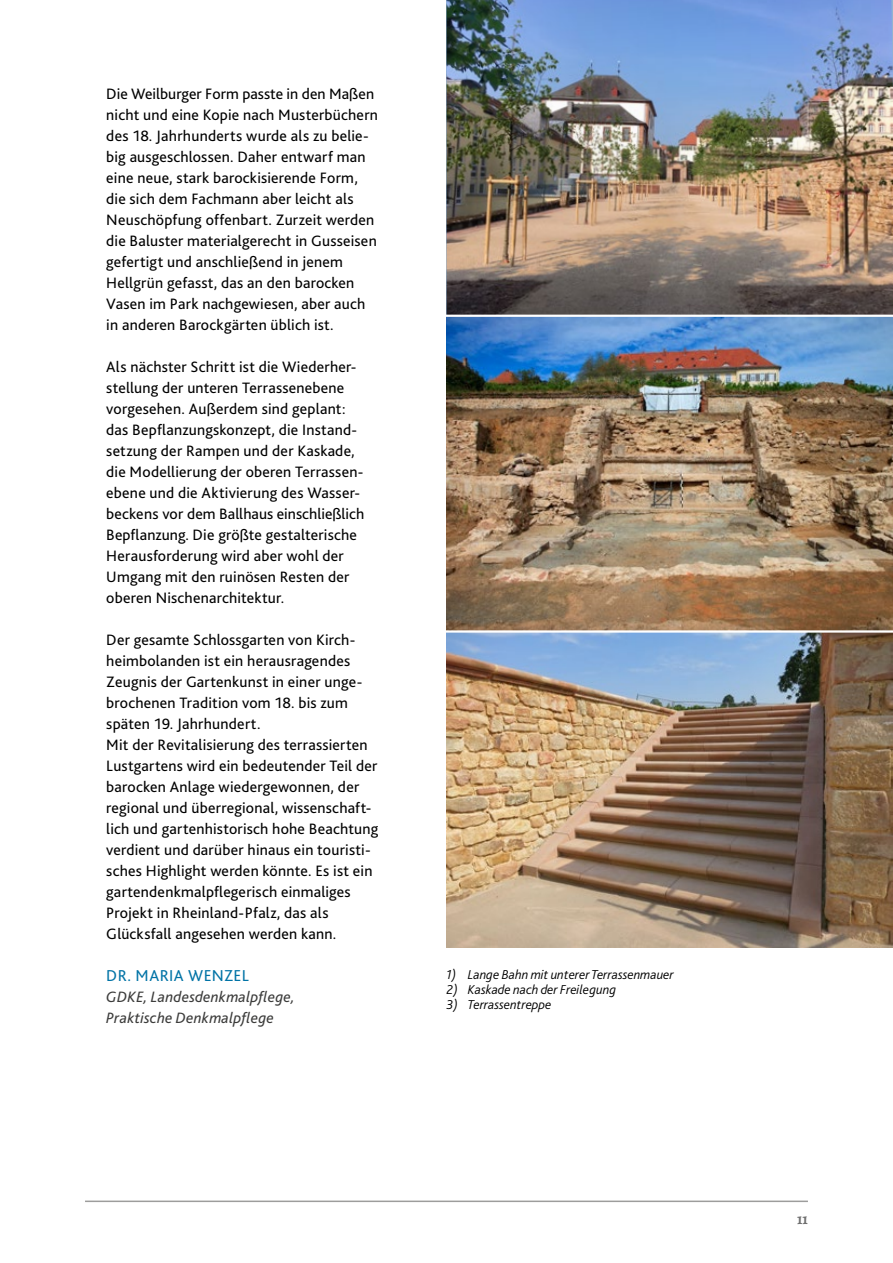
<style>
.page{position:relative;width:893px;height:1263px;background:#fff}
.page>*{position:absolute;margin:0;border:0;box-sizing:border-box;transform-origin:0 0}
.autorin{font:16.5px "Bliss 2";letter-spacing:.025em;color:#0073a6}
.fliess{font:15.75px/21px "Bliss 2";letter-spacing:.015em;color:#000}
.funktion_autorin{font:italic 15.75px "Bliss 2";letter-spacing:.015em;color:#3c3c3b}
.t1{font:700 15px "Alegreya";color:#6f6f6f}
.t2{font:italic 300 13.5px "Bliss 2";color:#000}
</style>
<div class="page">
<hr style="left:85px;top:1200px;width:723px;height:2px;background:#9d9d9c">
<img style="left:446px;top:633px;width:447px;height:314px">
<img style="left:446px;top:317px;width:447px;height:313px">
<img style="left:446px;top:0;width:447px;height:315px">
<p class="fliess" style="left:106px;top:83px;width:273px">Die Weilburger Form passte in den Maßen nicht und eine Kopie nach Musterbüchern des 18. Jahrhunderts wurde als zu belie&shy;big ausgeschlossen. Daher entwarf man eine neue, stark barockisierende Form, die sich dem Fachmann aber leicht als Neuschöpfung offenbart. Zurzeit werden die Baluster materialgerecht in Gusseisen gefertigt und anschließend in jenem Hellgrün gefasst, das an den barocken Vasen im Park nachgewiesen, aber auch in anderen Barockgärten üblich ist.</p>
<p class="fliess" style="left:106px;top:356px;width:259px">Als nächster Schritt ist die Wiederher&shy;stellung der unteren Terrassenebene vorgesehen. Außerdem sind geplant: das Bepflanzungskonzept, die Instand&shy;setzung der Rampen und der Kaskade, die Modellierung der oberen Terrassen&shy;ebene und die Aktivierung des Wasser&shy;beckens vor dem Ballhaus einschließlich Bepflanzung. Die größte gestalterische Herausforderung wird aber wohl der Umgang mit den ruinösen Resten der oberen Nischenarchitektur.</p>
<p class="fliess" style="left:106px;top:629px;width:257px">Der gesamte Schlossgarten von Kirch&shy;heimbolanden ist ein herausragendes Zeugnis der Gartenkunst in einer unge&shy;brochenen Tradition vom 18. bis zum späten 19. Jahrhundert.</p>
<p class="fliess" style="left:106px;top:734px;width:273px">Mit der Revitalisierung des terrassierten<br>Lustgartens wird ein bedeutender Teil der barocken Anlage wiedergewonnen, der</p>
<p class="fliess" style="left:106px;top:797px;width:274px">regional und überregional, wissenschaft&shy;lich und gartenhistorisch hohe Beachtung verdient und darüber hinaus ein touristi&shy;sches Highlight werden könnte. Es ist ein gartendenkmalpflegerisch einmaliges</p>
<p class="fliess" style="left:106px;top:902px;width:232px">Projekt in Rheinland-Pfalz, das als<br>Glücksfall angesehen werden kann.</p>
<p class="autorin" style="left:106px;top:965px;width:144px">DR. MARIA WENZEL</p>
<p class="funktion_autorin" style="left:106px;top:987px;width:190px">GDKE, Landesdenkmalpflege,</p>
<p class="funktion_autorin" style="left:106px;top:1008px;width:169px">Praktische Denkmalpflege</p>
<p class="t2" style="left:446px;top:966px;width:229px">1) Lange Bahn mit unterer Terrassenmauer</p>
<p class="t2" style="left:446px;top:981px;width:171px">2) Kaskade nach der Freilegung</p>
<p class="t2" style="left:446px;top:996px;width:106px">3) Terrassentreppe</p>
<p class="t1" style="left:797px;top:1210px;width:12px">11</p>
</div>
